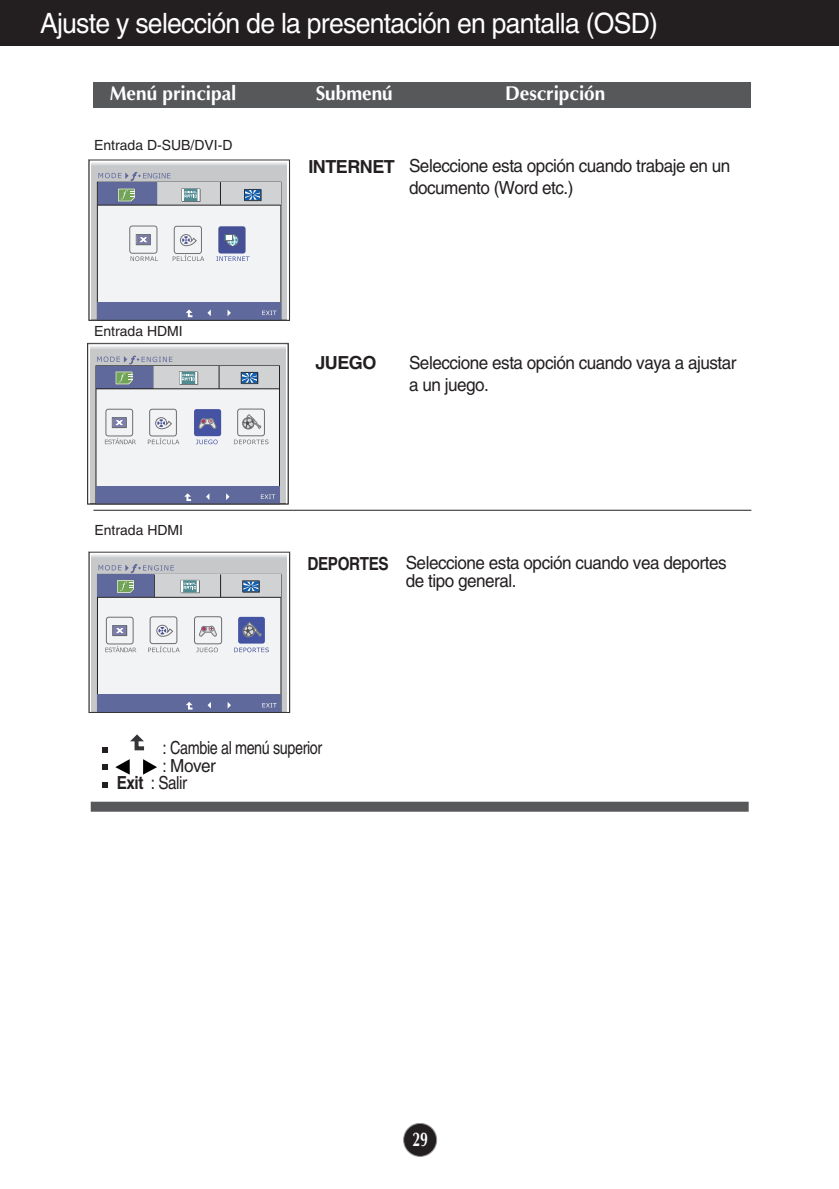
<style>
.page{position:relative;width:839px;height:1189px;background:#fff}
.page>*{position:absolute;margin:0;border:0;box-sizing:border-box;transform-origin:0 0}
.t1{font:28px "Helvetica";letter-spacing:-.03em;color:#fff;scale:.95 1}
.t2{font:700 20px "Optima";color:#fff;scale:.95 1}
.t3{font:700 20px "Optima";color:#fff;scale:.7 1}
.t4{font:18px/21.6px "Helvetica";letter-spacing:-.03em;color:#231f20;scale:.95 1}
.t5{font:18px "Helvetica";letter-spacing:-.03em;color:#231f20;scale:.85 1}
.t6{font:700 18px "Helvetica";letter-spacing:-.03em;color:#231f20}
.t7{font:700 18px "Helvetica";letter-spacing:-.03em;color:#231f20;scale:.85 1}
.t8{font:14px "Helvetica";color:#231f20}
.s1{font-weight:700}
</style>
<div class="page">
<div style="left:89px;top:160px;width:200px;height:160px;background:#c7c8ca"></div>
<svg style="left:91px;top:161px;width:196px;height:4px"></svg>
<hr style="left:287px;top:160px;width:2px;height:160px;background:#fff">
<div style="left:97px;top:182px;width:184px;height:138px;background:#f2f3f4"></div>
<div style="left:98px;top:302px;width:183px;height:18px;background:#5f699b"></div>
<svg style="left:227px;top:309px;width:4px;height:7px"></svg>
<svg style="left:207px;top:309px;width:4px;height:7px"></svg>
<div style="left:98px;top:182px;width:182px;height:23px;background:#d1d2d4"></div>
<hr style="left:97px;top:205px;width:184px;height:1px;background:#231f20">
<svg style="left:262px;top:311px;width:15px;height:4px"></svg>
<svg style="left:186px;top:309px;width:7px;height:9px"></svg>
<div style="left:89px;top:159px;width:201px;height:162px;border:1px solid #393735"></div>
<svg style="left:98px;top:172px;width:72px;height:33px"></svg>
<svg style="left:181px;top:188px;width:19px;height:14px"></svg>
<svg style="left:220px;top:182px;width:1px;height:23px"></svg>
<svg style="left:244px;top:189px;width:17px;height:12px"></svg>
<div style="left:88px;top:343px;width:200px;height:161px;background:#c7c8ca"></div>
<svg style="left:90px;top:345px;width:196px;height:4px"></svg>
<hr style="left:88px;top:344px;width:2px;height:159px;background:#fff">
<div style="left:96px;top:366px;width:183px;height:138px;background:#f2f3f4"></div>
<div style="left:96px;top:485px;width:183px;height:18px;background:#5f699b"></div>
<svg style="left:226px;top:493px;width:3px;height:7px"></svg>
<svg style="left:206px;top:494px;width:3px;height:6px"></svg>
<div style="left:96px;top:366px;width:183px;height:23px;background:#d1d2d4"></div>
<div style="left:96px;top:366px;width:57px;height:22px;background:#5f699b"></div>
<hr style="left:96px;top:388px;width:183px;height:1px;background:#231f20">
<svg style="left:261px;top:494px;width:14px;height:5px"></svg>
<svg style="left:184px;top:493px;width:8px;height:8px"></svg>
<svg style="left:97px;top:356px;width:75px;height:33px"></svg>
<div style="left:87px;top:343px;width:201px;height:161px;border:1px solid #393735"></div>
<svg style="left:179px;top:371px;width:19px;height:14px"></svg>
<svg style="left:241px;top:372px;width:17px;height:12px"></svg>
<svg style="left:219px;top:366px;width:1px;height:23px"></svg>
<div style="left:129px;top:226px;width:28px;height:27px;border:1px solid #727276;border-radius:3px"></div>
<div style="left:136px;top:235px;width:15px;height:10px;border:1px solid #6d7479"></div>
<div style="left:136px;top:234px;width:14px;height:11px;border:1px solid #6d7479"></div>
<div style="left:137px;top:235px;width:12px;height:9px;background:#7c7ba6"></div>
<svg style="left:140px;top:237px;width:7px;height:5px"></svg>
<div style="left:174px;top:226px;width:28px;height:28px;border:1px solid #727276;border-radius:3px"></div>
<div style="left:218px;top:226px;width:27px;height:27px;background:#455097;border-radius:3px"></div>
<div style="left:227px;top:235px;width:11px;height:11px;background:#7d8489;border-radius:50%"></div>
<div style="left:227px;top:234px;width:11px;height:12px;border:1px solid #656c70;border-radius:50%"></div>
<div style="left:225px;top:234px;width:8px;height:7px;border:1px solid #656c70"></div>
<svg style="left:225px;top:235px;width:12px;height:11px"></svg>
<svg style="left:180px;top:234px;width:17px;height:12px"></svg>
<svg style="left:130px;top:256px;width:28px;height:5px"></svg>
<svg style="left:173px;top:255px;width:31px;height:6px"></svg>
<svg style="left:216px;top:256px;width:33px;height:5px"></svg>
<div style="left:106px;top:409px;width:27px;height:27px;border:1px solid #6c6d70;border-radius:2px"></div>
<div style="left:112px;top:417px;width:14px;height:11px;border:1px solid #656c70"></div>
<div style="left:112px;top:417px;width:14px;height:10px;border:1px solid #656c70"></div>
<div style="left:113px;top:418px;width:12px;height:9px;background:#7e7cac"></div>
<svg style="left:116px;top:420px;width:7px;height:5px"></svg>
<div style="left:149px;top:409px;width:28px;height:27px;border:1px solid #6c6d70;border-radius:2px"></div>
<div style="left:194px;top:409px;width:27px;height:27px;background:#4553a3;border-radius:3px"></div>
<svg style="left:199px;top:418px;width:18px;height:11px"></svg>
<svg style="left:155px;top:417px;width:17px;height:12px"></svg>
<div style="left:237px;top:409px;width:28px;height:27px;border:1px solid #6c6d70;border-radius:2px"></div>
<div style="left:247px;top:414px;width:8px;height:8px;border:1px solid #7d8084;border-radius:2px"></div>
<div style="left:242px;top:417px;width:12px;height:12px;border:1px solid #7d8084;border-radius:50%"></div>
<svg style="left:243px;top:415px;width:18px;height:14px"></svg>
<svg style="left:105px;top:438px;width:31px;height:6px"></svg>
<svg style="left:148px;top:438px;width:31px;height:6px"></svg>
<svg style="left:196px;top:439px;width:21px;height:5px"></svg>
<svg style="left:234px;top:439px;width:34px;height:5px"></svg>
<div style="left:0;top:0;width:839px;height:45px;background:#231f20"></div>
<div style="left:403px;top:1123px;width:33px;height:33px;background:#231f20;border-radius:50%"></div>
<div style="left:403px;top:1123px;width:34px;height:34px;border:2px solid #939598;border-radius:50%"></div>
<div style="left:93px;top:82px;width:657px;height:26px;background:#57585a"></div>
<div style="left:91px;top:801px;width:657px;height:10px;background:#57585a"></div>
<hr style="left:93px;top:510px;width:658px;height:1px;background:#231f20">
<svg style="left:102px;top:782px;width:5px;height:5px"></svg>
<svg style="left:102px;top:764px;width:5px;height:6px"></svg>
<svg style="left:102px;top:747px;width:5px;height:5px"></svg>
<svg style="left:143px;top:759px;width:14px;height:15px"></svg>
<svg style="left:115px;top:759px;width:15px;height:15px"></svg>
<svg style="left:130px;top:734px;width:15px;height:17px"></svg>
<div style="left:89px;top:552px;width:201px;height:160px;background:#c7c8ca"></div>
<svg style="left:91px;top:554px;width:196px;height:3px"></svg>
<hr style="left:287px;top:552px;width:2px;height:160px;background:#fff">
<div style="left:97px;top:574px;width:184px;height:138px;background:#f2f3f4"></div>
<div style="left:98px;top:694px;width:183px;height:18px;background:#5f699b"></div>
<svg style="left:228px;top:702px;width:3px;height:6px"></svg>
<svg style="left:207px;top:702px;width:4px;height:6px"></svg>
<div style="left:98px;top:574px;width:183px;height:23px;background:#d1d2d4"></div>
<hr style="left:97px;top:597px;width:184px;height:1px;background:#231f20">
<svg style="left:262px;top:703px;width:15px;height:4px"></svg>
<svg style="left:186px;top:702px;width:7px;height:8px"></svg>
<svg style="left:98px;top:564px;width:76px;height:33px"></svg>
<div style="left:89px;top:552px;width:201px;height:161px;border:1px solid #393735"></div>
<svg style="left:181px;top:580px;width:19px;height:13px"></svg>
<svg style="left:242px;top:580px;width:18px;height:12px"></svg>
<svg style="left:220px;top:574px;width:1px;height:23px"></svg>
<div style="left:106px;top:617px;width:27px;height:27px;border:1px solid #6c6d70;border-radius:2px"></div>
<div style="left:113px;top:625px;width:14px;height:11px;border:1px solid #656c70"></div>
<div style="left:113px;top:625px;width:14px;height:10px;border:1px solid #656c70"></div>
<div style="left:113px;top:626px;width:13px;height:8px;background:#7e7cac"></div>
<svg style="left:116px;top:628px;width:7px;height:5px"></svg>
<div style="left:150px;top:616px;width:27px;height:28px;border:1px solid #6c6d70;border-radius:2px"></div>
<div style="left:238px;top:617px;width:27px;height:26px;background:#4553a3;border-radius:2px"></div>
<div style="left:194px;top:616px;width:28px;height:28px;border:1px solid #6c6d70;border-radius:3px"></div>
<svg style="left:199px;top:625px;width:18px;height:12px"></svg>
<div style="left:243px;top:625px;width:11px;height:12px;background:#797d87;border-radius:50%"></div>
<div style="left:243px;top:625px;width:12px;height:12px;border:1px solid #7d8084;border-radius:50%"></div>
<svg style="left:243px;top:622px;width:18px;height:14px"></svg>
<svg style="left:156px;top:625px;width:17px;height:12px"></svg>
<svg style="left:105px;top:646px;width:31px;height:6px"></svg>
<svg style="left:148px;top:646px;width:32px;height:6px"></svg>
<svg style="left:196px;top:647px;width:22px;height:5px"></svg>
<svg style="left:234px;top:647px;width:35px;height:5px"></svg>
<h1 class="t1" style="left:40px;top:13px;width:652px">Ajuste y selección de la presentación en pantalla (OSD)</h1>
<p class="t2" style="left:110px;top:85px;width:135px">Menú principal</p>
<p class="t2" style="left:316px;top:85px;width:83px">Submenú</p>
<p class="t2" style="left:505px;top:85px;width:107px">Descripción</p>
<p class="t8" style="left:94px;top:140px;width:140px">Entrada D-SUB/DVI-D</p>
<p class="t8" style="left:94px;top:326px;width:90px">Entrada HDMI</p>
<p class="t8" style="left:94px;top:525px;width:90px">Entrada HDMI</p>
<p class="t6" style="left:308px;top:161px;width:88px">INTERNET</p>
<p class="t4" style="left:409px;top:157px;width:340px">Seleccione esta opción cuando trabaje en un documento (Word etc.)</p>
<p class="t6" style="left:315px;top:356px;width:63px">JUEGO</p>
<p class="t4" style="left:409px;top:353px;width:346px">Seleccione esta opción cuando vaya a ajustar a un juego.</p>
<p class="t7" style="left:307px;top:557px;width:97px">DEPORTES</p>
<p class="t4" style="left:406px;top:555px;width:339px;line-height:18px">Seleccione esta opción cuando vea deportes de tipo general.</p>
<p class="t5" style="left:163px;top:741px;width:189px">: Cambie al menú superior</p>
<p class="t5" style="left:163px;top:759px;width:64px">: Mover</p>
<p class="t5" style="left:117px;top:776px;width:84px"><span class="s1">Exit</span> : Salir</p>
<p class="t3" style="left:412px;top:1131px;width:23px">29</p>
</div>
